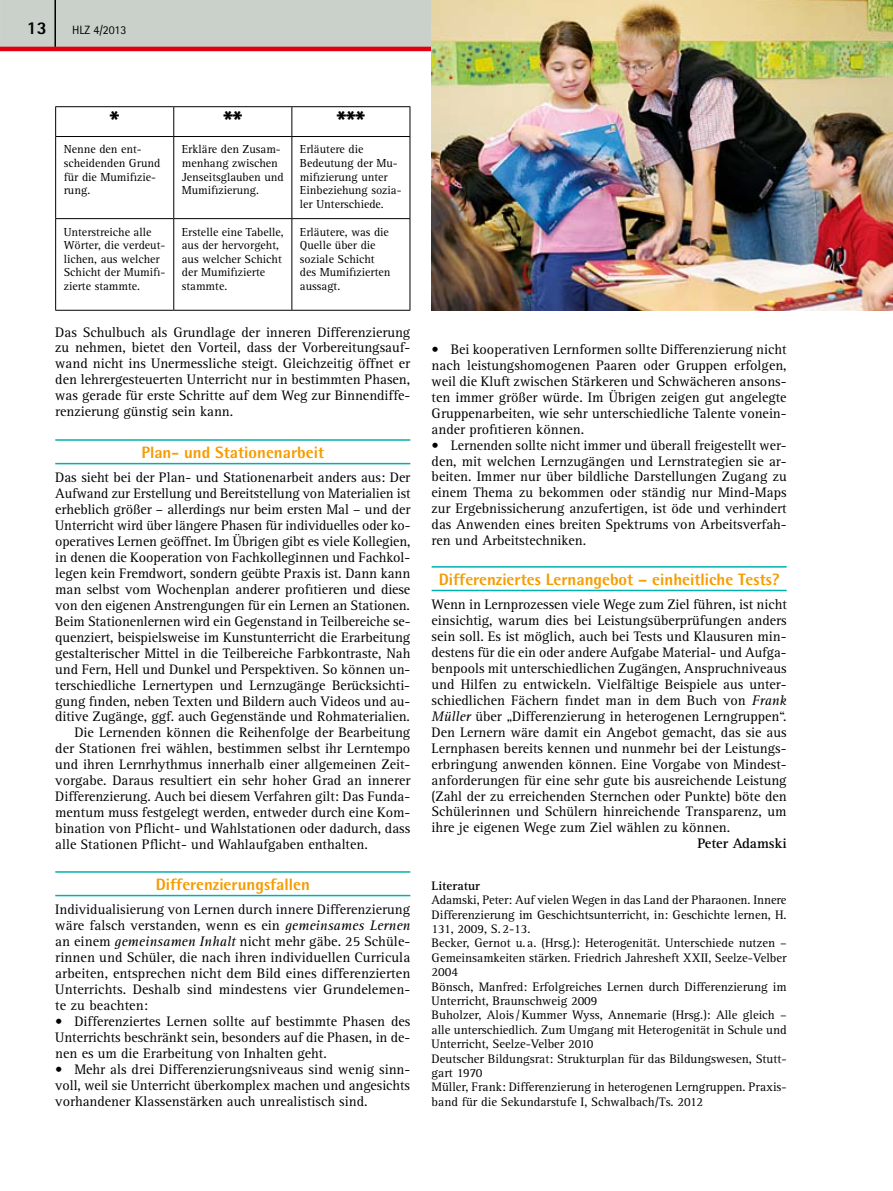
<style>
.page{position:relative;width:893px;height:1191px;background:#fff}
.page>*{position:absolute;margin:0;border:0;box-sizing:border-box;transform-origin:0 0}
.t1{font:800 30px "Rotis Semi Sans Std";color:#000}
.t2{font:800 18px "Rotis Sans Serif Std";color:#000}
.t3{font:800 16.5px "Rotis Semi Sans Std";color:#f59c00}
.t4{font:14.25px/15.9px "Rotis Serif Std";letter-spacing:-.005em;color:#000;text-align:justify}
.t5{font:700 14.25px "Rotis Serif Std";color:#000}
.t6{font:12.75px/14.4px "Rotis Serif Std";color:#000}
.t7{font:700 12.75px "Rotis Serif Std";color:#000}
.t8{font:12px/13.5px "Rotis Serif Std";color:#000}
.t9{font:12px "Rotis Sans Serif Std";color:#000}
.s1{font-style:italic}
</style>
<div class="page">
<svg style="left:0;top:0;width:432px;height:51px;background:#cbbfba"></svg>
<hr style="left:54px;top:0;width:2px;height:47px;background:#000">
<hr style="left:55px;top:439px;width:355px;height:2px;background:#00b1ad">
<hr style="left:55px;top:463px;width:355px;height:1px;background:#00b1ad">
<hr style="left:55px;top:871px;width:355px;height:1px;background:#00b1ad">
<hr style="left:55px;top:894px;width:355px;height:2px;background:#00b1ad">
<hr style="left:55px;top:106px;width:119px;height:1px;background:#000">
<svg style="left:55px;top:107px;width:1px;height:29px"></svg>
<hr style="left:174px;top:106px;width:118px;height:1px;background:#000">
<svg style="left:173px;top:107px;width:1px;height:29px"></svg>
<hr style="left:292px;top:106px;width:118px;height:1px;background:#000">
<svg style="left:291px;top:107px;width:1px;height:29px"></svg>
<svg style="left:410px;top:107px;width:1px;height:29px"></svg>
<hr style="left:55px;top:136px;width:119px;height:1px;background:#000">
<hr style="left:55px;top:137px;width:1px;height:81px;background:#000">
<hr style="left:174px;top:136px;width:118px;height:1px;background:#000">
<hr style="left:173px;top:137px;width:1px;height:81px;background:#000">
<hr style="left:292px;top:136px;width:118px;height:1px;background:#000">
<hr style="left:291px;top:137px;width:1px;height:81px;background:#000">
<hr style="left:410px;top:137px;width:1px;height:81px;background:#000">
<hr style="left:55px;top:218px;width:119px;height:1px;background:#000">
<hr style="left:55px;top:219px;width:1px;height:91px;background:#000">
<hr style="left:174px;top:218px;width:118px;height:1px;background:#000">
<hr style="left:173px;top:219px;width:1px;height:91px;background:#000">
<hr style="left:292px;top:218px;width:118px;height:1px;background:#000">
<hr style="left:291px;top:219px;width:1px;height:91px;background:#000">
<hr style="left:410px;top:219px;width:1px;height:91px;background:#000">
<hr style="left:55px;top:310px;width:119px;height:1px;background:#000">
<hr style="left:174px;top:310px;width:118px;height:1px;background:#000">
<hr style="left:292px;top:310px;width:118px;height:1px;background:#000">
<hr style="left:432px;top:566px;width:355px;height:1px;background:#00b1ad">
<hr style="left:432px;top:590px;width:355px;height:1px;background:#00b1ad">
<img style="left:432px;top:0;width:461px;height:311px">
<p class="t2" style="left:27px;top:16px;width:22px">13</p>
<p class="t9" style="left:72px;top:23px;width:56px">HLZ 4/2013</p>
<h1 class="t1" style="left:110px;top:103px;width:11px">*</h1>
<h1 class="t1" style="left:223px;top:103px;width:20px">**</h1>
<h1 class="t1" style="left:337px;top:103px;width:30px">***</h1>
<p class="t8" style="left:64px;top:143px;width:98px">Nenne den ent&shy;scheidenden Grund für die Mumifizie&shy;rung.</p>
<p class="t8" style="left:182px;top:143px;width:103px">Erkläre den Zusam&shy;menhang zwischen<br>Jenseitsglauben und<br>Mumifizierung.</p>
<p class="t8" style="left:300px;top:143px;width:103px">Erläutere die<br>Bedeutung der Mu&shy;mifizierung unter<br>Einbeziehung sozia&shy;ler Unterschiede.</p>
<p class="t8" style="left:64px;top:225px;width:103px">Unterstreiche alle<br>Wörter, die verdeut&shy;lichen, aus welcher<br>Schicht der Mumifi&shy;zierte stammte.</p>
<p class="t8" style="left:182px;top:225px;width:103px">Erstelle eine Tabelle, aus der hervorgeht, aus welcher Schicht der Mumifizierte stammte.</p>
<p class="t8" style="left:300px;top:225px;width:92px">Erläutere, was die<br>Quelle über die soziale Schicht des Mumifizierten aussagt.</p>
<p class="t4" style="left:55px;top:324px;width:357px">Das Schulbuch als Grundlage der inneren Differenzierung zu nehmen, bietet den Vorteil, dass der Vorbereitungsauf&shy;wand nicht ins Unermessliche steigt. Gleichzeitig öffnet er den lehrergesteuerten Unterricht nur in bestimmten Phasen, was gerade für erste Schritte auf dem Weg zur Binnendiffe&shy;renzierung günstig sein kann.</p>
<p class="t3" style="left:141px;top:442px;width:184px">Plan- und Stationenarbeit</p>
<p class="t4" style="left:55px;top:470px;width:357px">Das sieht bei der Plan- und Stationenarbeit anders aus: Der</p>
<p class="t4" style="left:55px;top:486px;width:357px">Aufwand zur Erstellung und Bereitstellung von Materialien ist</p>
<p class="t4" style="left:55px;top:502px;width:357px">erheblich größer – allerdings nur beim ersten Mal – und der</p>
<p class="t4" style="left:55px;top:518px;width:357px">Unterricht wird über längere Phasen für individuelles oder ko-</p>
<p class="t4" style="left:55px;top:534px;width:357px">operatives Lernen geöffnet. Im Übrigen gibt es viele Kollegien,</p>
<p class="t4" style="left:55px;top:550px;width:357px">in denen die Kooperation von Fachkolleginnen und Fachkol-</p>
<p class="t4" style="left:55px;top:565px;width:357px">legen kein Fremdwort, sondern geübte Praxis ist. Dann kann</p>
<p class="t4" style="left:55px;top:581px;width:357px">man selbst vom Wochenplan anderer profitieren und diese</p>
<p class="t4" style="left:55px;top:597px;width:356px">von den eigenen Anstrengungen für ein Lernen an Stationen.</p>
<p class="t4" style="left:55px;top:613px;width:357px">Beim Stationenlernen wird ein Gegenstand in Teilbereiche se-</p>
<p class="t4" style="left:55px;top:629px;width:357px">quenziert, beispielsweise im Kunstunterricht die Erarbeitung</p>
<p class="t4" style="left:55px;top:645px;width:357px">gestalterischer Mittel in die Teilbereiche Farbkontraste, Nah</p>
<p class="t4" style="left:55px;top:661px;width:357px">und Fern, Hell und Dunkel und Perspektiven. So können un-</p>
<p class="t4" style="left:55px;top:677px;width:356px">terschiedliche Lernertypen und Lernzugänge Berücksichti-</p>
<p class="t4" style="left:55px;top:693px;width:357px">gung finden, neben Texten und Bildern auch Videos und au-</p>
<p class="t4" style="left:55px;top:709px;width:356px">ditive Zugänge, ggf. auch Gegenstände und Rohmaterialien.</p>
<p class="t4" style="left:74px;top:725px;width:337px">Die Lernenden können die Reihenfolge der Bearbeitung</p>
<p class="t4" style="left:55px;top:741px;width:357px">der Stationen frei wählen, bestimmen selbst ihr Lerntempo</p>
<p class="t4" style="left:55px;top:757px;width:357px">und ihren Lernrhythmus innerhalb einer allgemeinen Zeit-</p>
<p class="t4" style="left:55px;top:773px;width:357px">vorgabe. Daraus resultiert ein sehr hoher Grad an innerer</p>
<p class="t4" style="left:55px;top:789px;width:356px">Differenzierung. Auch bei diesem Verfahren gilt: Das Funda-</p>
<p class="t4" style="left:55px;top:805px;width:357px">mentum muss festgelegt werden, entweder durch eine Kom-</p>
<p class="t4" style="left:55px;top:821px;width:357px">bination von Pflicht- und Wahlstationen oder dadurch, dass</p>
<p class="t4" style="left:55px;top:837px;width:314px">alle Stationen Pflicht- und Wahlaufgaben enthalten.</p>
<p class="t3" style="left:156px;top:873px;width:156px">Differenzierungsfallen</p>
<p class="t4" style="left:55px;top:902px;width:357px">Individualisierung von Lernen durch innere Differenzierung wäre falsch verstanden, wenn es ein <span class="s1">gemeinsames Lernen </span>an einem <span class="s1">gemeinsamen Inhalt</span> nicht mehr gäbe. 25 Schüle&shy;rinnen und Schüler, die nach ihren individuellen Curricula arbeiten, entsprechen nicht dem Bild eines differenzierten Unterrichts. Deshalb sind mindestens vier Grundelemen&shy;te zu beachten:</p>
<p class="t4" style="left:55px;top:1013px;width:357px">• Differenziertes Lernen sollte auf bestimmte Phasen des Unterrichts beschränkt sein, besonders auf die Phasen, in de&shy;nen es um die Erarbeitung von Inhalten geht.</p>
<p class="t4" style="left:55px;top:1061px;width:357px">• Mehr als drei Differenzierungsniveaus sind wenig sinn&shy;voll, weil sie Unterricht überkomplex machen und angesichts vorhandener Klassenstärken auch unrealistisch sind.</p>
<p class="t4" style="left:432px;top:341px;width:357px">• Bei kooperativen Lernformen sollte Differenzierung nicht nach leistungshomogenen Paaren oder Gruppen erfolgen, weil die Kluft zwischen Stärkeren und Schwächeren ansons&shy;ten immer größer würde. Im Übrigen zeigen gut angelegte Gruppenarbeiten, wie sehr unterschiedliche Talente vonein&shy;ander profitieren können.</p>
<p class="t4" style="left:432px;top:437px;width:357px">• Lernenden sollte nicht immer und überall freigestellt wer&shy;den, mit welchen Lernzugängen und Lernstrategien sie ar&shy;beiten. Immer nur über bildliche Darstellungen Zugang zu einem Thema zu bekommen oder ständig nur Mind-Maps zur Ergebnissicherung anzufertigen, ist öde und verhindert das Anwenden eines breiten Spektrums von Arbeitsverfah&shy;ren und Arbeitstechniken.</p>
<p class="t3" style="left:439px;top:568px;width:342px">Differenziertes Lernangebot – einheitliche Tests?</p>
<p class="t4" style="left:432px;top:597px;width:357px">Wenn in Lernprozessen viele Wege zum Ziel führen, ist nicht einsichtig, warum dies bei Leistungsüberprüfungen anders sein soll. Es ist möglich, auch bei Tests und Klausuren min&shy;destens für die ein oder andere Aufgabe Material- und Aufga&shy;benpools mit unterschiedlichen Zugängen, Anspruchniveaus und Hilfen zu entwickeln. Vielfältige Beispiele aus unter&shy;schiedlichen Fächern findet man in dem Buch von <span class="s1">Frank Müller</span> über „Differenzierung in heterogenen Lerngruppen“.<br>Den Lernern wäre damit ein Angebot gemacht, das sie aus Lernphasen bereits kennen und nunmehr bei der Leistungs&shy;erbringung anwenden können. Eine Vorgabe von Mindest&shy;anforderungen für eine sehr gute bis ausreichende Leistung (Zahl der zu erreichenden Sternchen oder Punkte) böte den Schülerinnen und Schülern hinreichende Transparenz, um ihre je eigenen Wege zum Ziel wählen zu können.</p>
<p class="t5" style="left:697px;top:835px;width:91px">Peter Adamski</p>
<p class="t7" style="left:432px;top:878px;width:50px">Literatur</p>
<p class="t6" style="left:432px;top:893px;width:357px">Adamski, Peter: Auf vielen Wegen in das Land der Pharaonen. Innere Differenzierung im Geschichtsunterricht, in: Geschichte lernen, H.<br>131, 2009, S.2-13.<br>Becker, Gernot u. a. (Hrsg.): Heterogenität. Unterschiede nutzen – Gemeinsamkeiten stärken. Friedrich Jahresheft XXII, Seelze-Velber 2004<br>Bönsch, Manfred: Erfolgreiches Lernen durch Differenzierung im Unterricht, Braunschweig 2009<br>Buholzer, Alois/Kummer Wyss, Annemarie (Hrsg.): Alle gleich – alle unterschiedlich. Zum Umgang mit Heterogenität in Schule und Unterricht, Seelze-Velber 2010<br>Deutscher Bildungsrat: Strukturplan für das Bildungswesen, Stutt&shy;gart 1970<br>Müller, Frank: Differenzierung in heterogenen Lerngruppen. Praxis&shy;band für die Sekundarstufe I, Schwalbach/Ts. 2012</p>
</div>
